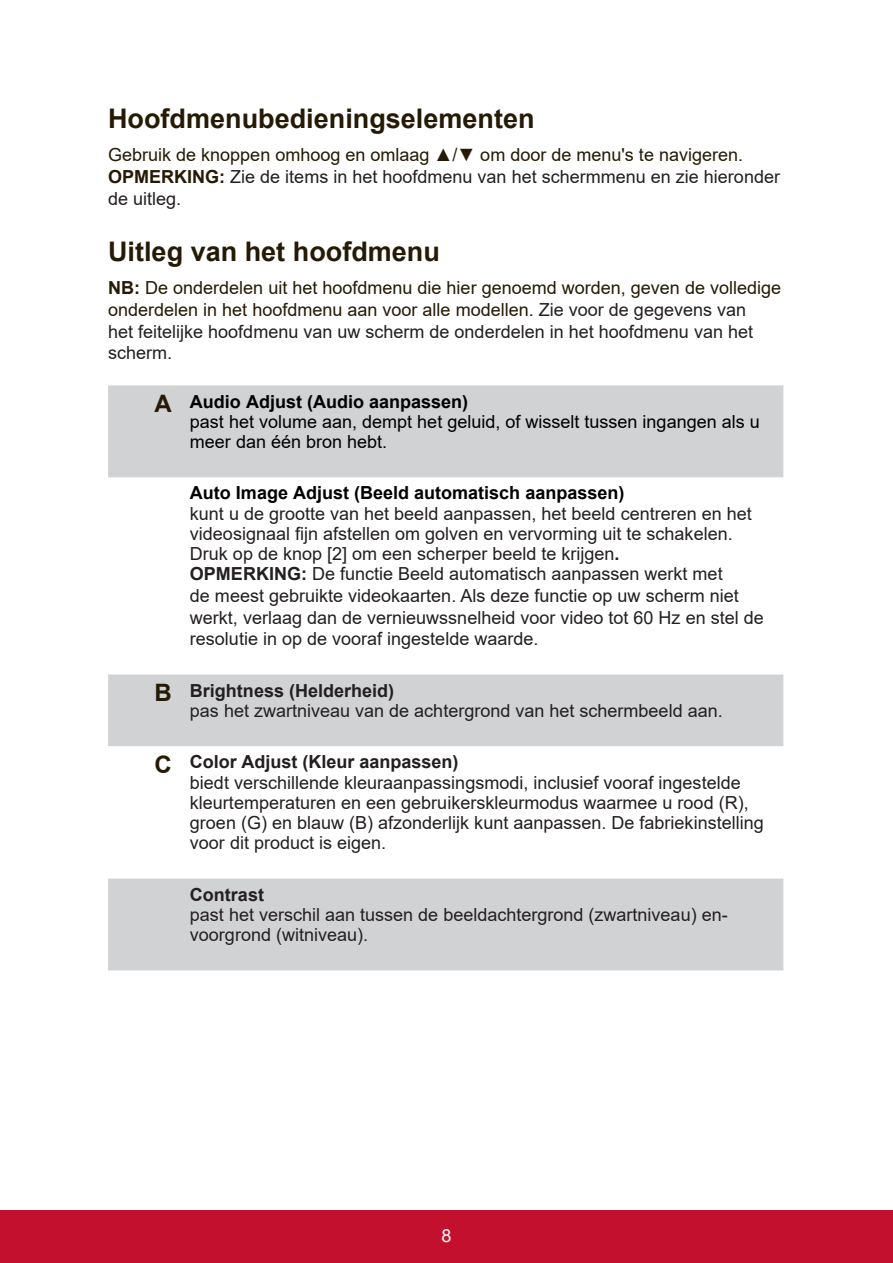
<style>
.page{position:relative;width:893px;height:1263px;background:#fff}
.page>*{position:absolute;margin:0;border:0;box-sizing:border-box;transform-origin:0 0}
.Heading_18{font:700 27px "Arial";color:#251a05}
.Body{font:700 24px "Arial";color:#251a05}
.Body-2{font:18px/20.2px "Arial";color:#231f20}
.Body-3{font:18px/21.6px "Arial";color:#251a05}
.Body-4{font:18px/20.2px "Arial";color:#000}
.Body-5{font:700 18px "Arial";color:#000}
.t1{font:700 18px "Arial";color:#231f20}
.t2{font:18px "Arial";color:#fff}
.s1{font-weight:700;color:#251a05}
.s2{font-weight:700}
.s3{color:#231f20}
</style>
<div class="page">
<div style="left:0;top:1210px;width:892px;height:53px;background:#c3102f"></div>
<svg style="left:108px;top:385px;width:675px;height:585px"></svg>
<p class="Heading_18" style="left:108px;top:99px;width:428px">Hoofdmenubedieningselementen</p>
<p class="Body-3" style="left:108px;top:144px;width:636px">Gebruik de knoppen omhoog en omlaag ▲/▼ om door de menu's te navigeren.</p>
<p class="Body-2" style="left:108px;top:166px;width:673px;line-height:21.6px"><span class="s1">OPMERKING:</span> Zie de items in het hoofdmenu van het schermmenu en zie hieronder de uitleg.</p>
<p class="Heading_18" style="left:108px;top:232px;width:333px">Uitleg van het hoofdmenu</p>
<p class="Body-3" style="left:108px;top:277px;width:674px"><span class="s2">NB:</span> De onderdelen uit het hoofdmenu die hier genoemd worden, geven de volledige onderdelen in het hoofdmenu aan voor alle modellen. <span class="s3">Zie voor de gegevens van<br>het feitelijke hoofdmenu van uw scherm de onderdelen in het hoofdmenu van het scherm.</span></p>
<p class="Body" style="left:154px;top:386px;width:19px">A</p>
<p class="Body-5" style="left:190px;top:388px;width:280px">Audio Adjust (Audio aanpassen)</p>
<p class="Body-4" style="left:190px;top:411px;width:571px">past het volume aan, dempt het geluid, of wisselt tussen ingangen als u meer dan één bron hebt.</p>
<p class="Body-5" style="left:190px;top:480px;width:436px">Auto Image Adjust (Beeld automatisch aanpassen)</p>
<p class="Body-2" style="left:190px;top:503px;width:563px">kunt u de grootte van het beeld aanpassen, het beeld centreren en het videosignaal fijn afstellen om golven en vervorming uit te schakelen.<br>Druk op de knop [2] om een scherper beeld te krijgen<span class="s2">.</span></p>
<p class="Body-2" style="left:190px;top:563px;width:575px;line-height:21.6px"><span class="s2">OPMERKING:</span> De functie Beeld automatisch aanpassen werkt met<br>de meest gebruikte videokaarten. Als deze functie op uw scherm niet werkt, verlaag dan de vernieuwssnelheid voor video tot 60 Hz en stel de resolutie in op de vooraf ingestelde waarde.</p>
<p class="Body" style="left:154px;top:675px;width:19px">B</p>
<p class="t1" style="left:190px;top:677px;width:206px">Brightness (Helderheid)</p>
<p class="Body-2" style="left:190px;top:700px;width:534px">pas het zwartniveau van de achtergrond van het schermbeeld aan.</p>
<p class="Body" style="left:154px;top:747px;width:19px">C</p>
<p class="t1" style="left:190px;top:749px;width:270px">Color Adjust (Kleur aanpassen)</p>
<p class="Body-2" style="left:190px;top:772px;width:575px">biedt verschillende kleuraanpassingsmodi, inclusief vooraf ingestelde kleurtemperaturen en een gebruikerskleurmodus waarmee u rood (R), groen (G) en blauw (B) afzonderlijk kunt aanpassen. De fabriekinstelling voor dit product is eigen.</p>
<p class="t1" style="left:190px;top:881px;width:75px">Contrast</p>
<p class="Body-2" style="left:190px;top:904px;width:539px">past het verschil aan tussen de beeldachtergrond (zwartniveau) en&shy;voorgrond (witniveau).</p>
<p class="t2" style="left:441px;top:1223px;width:12px">8</p>
</div>
